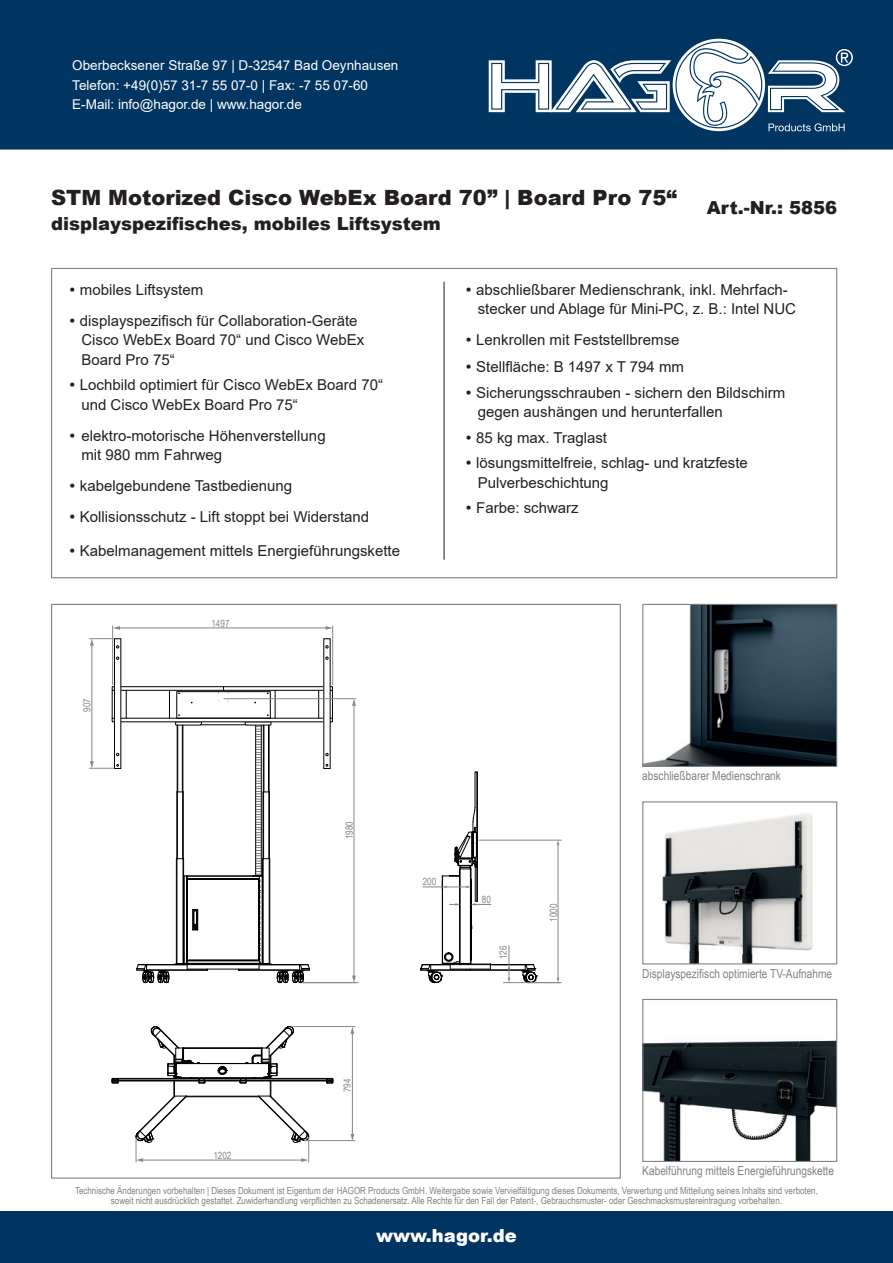
<style>
.page{position:relative;width:893px;height:1263px;background:#fff}
.page>*{position:absolute;margin:0;border:0;box-sizing:border-box;transform-origin:0 0}
.t1{font:900 21px "Arial";color:#231f20}
.t2{font:900 18px "Arial";color:#231f20}
.t3{font:900 18px "Arial";color:#fff}
.t4{font:15px/19.5px "Arial";color:#231f20}
.t5{font:13.5px/19.5px "Arial";color:#fff}
.t6{font:12.3px "Arial Narrow";color:#808285}
.t7{font:9.9px "Arial Narrow";color:#878787}
.t8{font:9.75px/10.5px "Arial Narrow";color:#808285;text-align:center}
</style>
<div class="page">
<div style="left:0;top:1212px;width:893px;height:51px;background:#003562"></div>
<div style="left:0;top:0;width:893px;height:150px;background:#003562"></div>
<svg style="left:489px;top:39px;width:364px;height:92px"></svg>
<hr style="left:443px;top:282px;width:2px;height:277px;background:#808285">
<img style="left:644px;top:1040px;width:191px;height:120px">
<div style="left:642px;top:999px;width:195px;height:163px;border:1px solid #808285"></div>
<img style="left:662px;top:813px;width:151px;height:149px">
<div style="left:642px;top:801px;width:195px;height:163px;border:1px solid #808285"></div>
<img style="left:644px;top:606px;width:191px;height:159px">
<div style="left:642px;top:604px;width:195px;height:163px;border:1px solid #808285"></div>
<hr style="left:421px;top:970px;width:114px;height:1px;background:#000">
<hr style="left:431px;top:969px;width:94px;height:1px;background:#000">
<hr style="left:490px;top:964px;width:43px;height:1px;background:#000">
<hr style="left:475px;top:772px;width:1px;height:35px;background:#000">
<hr style="left:477px;top:772px;width:1px;height:129px;background:#000">
<hr style="left:187px;top:1096px;width:71px;height:1px;background:#000">
<hr style="left:118px;top:1081px;width:81px;height:1px;background:#000">
<hr style="left:205px;top:1081px;width:35px;height:1px;background:#000">
<hr style="left:118px;top:1080px;width:81px;height:1px;background:#000">
<hr style="left:205px;top:1080px;width:35px;height:1px;background:#000">
<hr style="left:205px;top:1079px;width:35px;height:1px;background:#000">
<hr style="left:118px;top:1079px;width:81px;height:1px;background:#000">
<hr style="left:112px;top:1078px;width:221px;height:1px;background:#000">
<hr style="left:191px;top:1077px;width:63px;height:1px;background:#000">
<hr style="left:176px;top:1063px;width:93px;height:1px;background:#000">
<hr style="left:176px;top:1048px;width:93px;height:1px;background:#000">
<svg style="left:217px;top:1066px;width:11px;height:9px"></svg>
<hr style="left:137px;top:970px;width:70px;height:1px;background:#000">
<hr style="left:147px;top:969px;width:60px;height:1px;background:#000">
<hr style="left:187px;top:969px;width:72px;height:1px;background:#000">
<hr style="left:175px;top:964px;width:96px;height:1px;background:#000">
<hr style="left:176px;top:963px;width:94px;height:1px;background:#000">
<hr style="left:187px;top:960px;width:72px;height:1px;background:#000">
<hr style="left:187px;top:879px;width:72px;height:1px;background:#000">
<hr style="left:187px;top:878px;width:72px;height:1px;background:#000">
<hr style="left:184px;top:876px;width:78px;height:1px;background:#000">
<hr style="left:176px;top:859px;width:1px;height:105px;background:#000">
<hr style="left:177px;top:859px;width:1px;height:104px;background:#000">
<hr style="left:177px;top:792px;width:1px;height:67px;background:#000">
<hr style="left:177px;top:725px;width:1px;height:67px;background:#000">
<hr style="left:182px;top:725px;width:1px;height:67px;background:#000">
<hr style="left:182px;top:792px;width:1px;height:67px;background:#000">
<hr style="left:183px;top:725px;width:1px;height:67px;background:#000">
<hr style="left:183px;top:792px;width:1px;height:67px;background:#000">
<hr style="left:183px;top:859px;width:1px;height:104px;background:#000">
<hr style="left:184px;top:876px;width:1px;height:87px;background:#000">
<hr style="left:186px;top:876px;width:1px;height:87px;background:#000">
<hr style="left:187px;top:879px;width:1px;height:81px;background:#000">
<svg style="left:183px;top:952px;width:6px;height:17px"></svg>
<svg style="left:192px;top:909px;width:6px;height:21px"></svg>
<svg style="left:136px;top:963px;width:41px;height:20px"></svg>
<svg style="left:112px;top:1079px;width:7px;height:5px"></svg>
<hr style="left:201px;top:724px;width:45px;height:1px;background:#000">
<div style="left:112px;top:686px;width:221px;height:5px;border:1px solid #000"></div>
<div style="left:176px;top:691px;width:95px;height:27px;border:1px solid #000"></div>
<svg style="left:112px;top:690px;width:1px;height:29px"></svg>
<svg style="left:332px;top:690px;width:1px;height:29px"></svg>
<svg style="left:318px;top:690px;width:1px;height:28px"></svg>
<svg style="left:218px;top:687px;width:11px;height:7px"></svg>
<div style="left:324px;top:639px;width:6px;height:129px;background:#fff"></div>
<div style="left:114px;top:639px;width:7px;height:129px;background:#fff"></div>
<div style="left:114px;top:638px;width:7px;height:131px;border:1px solid #000"></div>
<svg style="left:126px;top:690px;width:1px;height:28px"></svg>
<svg style="left:169px;top:690px;width:33px;height:36px"></svg>
<svg style="left:238px;top:690px;width:72px;height:293px"></svg>
<hr style="left:354px;top:704px;width:1px;height:273px;background:#878787">
<svg style="left:352px;top:699px;width:4px;height:7px"></svg>
<svg style="left:352px;top:975px;width:4px;height:7px"></svg>
<hr style="left:302px;top:982px;width:56px;height:1px;background:#878787">
<hr style="left:479px;top:840px;width:82px;height:1px;background:#878787">
<hr style="left:291px;top:1026px;width:64px;height:1px;background:#878787">
<hr style="left:304px;top:1140px;width:51px;height:1px;background:#878787">
<hr style="left:142px;top:1160px;width:161px;height:1px;background:#878787">
<svg style="left:135px;top:1026px;width:71px;height:137px"></svg>
<svg style="left:240px;top:1026px;width:94px;height:136px"></svg>
<hr style="left:558px;top:844px;width:1px;height:134px;background:#878787">
<hr style="left:503px;top:982px;width:58px;height:1px;background:#878787">
<hr style="left:352px;top:1032px;width:1px;height:103px;background:#878787">
<svg style="left:350px;top:1027px;width:4px;height:7px"></svg>
<svg style="left:350px;top:1134px;width:4px;height:7px"></svg>
<svg style="left:507px;top:946px;width:53px;height:37px"></svg>
<svg style="left:420px;top:807px;width:72px;height:176px"></svg>
<hr style="left:112px;top:626px;width:1px;height:59px;background:#878787">
<hr style="left:332px;top:626px;width:1px;height:59px;background:#878787">
<hr style="left:119px;top:628px;width:208px;height:1px;background:#878787">
<svg style="left:113px;top:626px;width:7px;height:4px"></svg>
<svg style="left:326px;top:626px;width:7px;height:4px"></svg>
<hr style="left:92px;top:644px;width:1px;height:118px;background:#878787">
<svg style="left:89px;top:638px;width:30px;height:10px"></svg>
<svg style="left:89px;top:753px;width:30px;height:16px"></svg>
<hr style="left:224px;top:698px;width:132px;height:1px;background:#878787">
<p class="t5" style="left:72px;top:56px;width:328px">Oberbecksener Straße 97 | D-32547 Bad Oeynhausen<br>Telefon: +49(0)57 31-7 55 07-0 | Fax: -7 55 07-60<br>E-Mail: info@hagor.de | www.hagor.de</p>
<h1 class="t1" style="left:51px;top:182px;width:627px">STM Motorized Cisco WebEx Board 70” | Board Pro 75“</h1>
<p class="t2" style="left:51px;top:211px;width:391px">displayspezifisches, mobiles Liftsystem</p>
<p class="t2" style="left:707px;top:194px;width:132px">Art.-Nr.: 5856</p>
<p class="t4" style="left:80px;top:274px;width:279px;line-height:31px">mobiles Liftsystem<br>displayspezifisch für Collaboration-Geräte</p>
<p class="t4" style="left:81px;top:330px;width:284px">Cisco WebEx Board 70“ und Cisco WebEx<br>Board Pro 75“</p>
<p class="t4" style="left:80px;top:375px;width:305px">Lochbild optimiert für Cisco WebEx Board 70“ und Cisco WebEx Board Pro 75“</p>
<p class="t4" style="left:81px;top:426px;width:246px">elektro-motorische Höhenverstellung mit 980 mm Fahrweg</p>
<p class="t4" style="left:80px;top:470px;width:291px;line-height:31px">kabelgebundene Tastbedienung<br>Kollisionsschutz - Lift stoppt bei Widerstand</p>
<p class="t4" style="left:80px;top:541px;width:322px">Kabelmanagement mittels Energieführungskette</p>
<p class="t7" style="left:80px;top:712px;width:15px;rotate:-90deg">907</p>
<p class="t7" style="left:211px;top:616px;width:20px">1497</p>
<p class="t7" style="left:342px;top:839px;width:20px;rotate:-90deg">1980</p>
<p class="t7" style="left:423px;top:875px;width:15px">200</p>
<p class="t7" style="left:213px;top:1148px;width:20px">1202</p>
<p class="t7" style="left:340px;top:1092px;width:15px;rotate:-90deg">794</p>
<p class="t4" style="left:476px;top:280px;width:321px">abschließbarer Medienschrank, inkl. Mehrfach&shy;stecker und Ablage für Mini-PC, z. B.: Intel NUC</p>
<p class="t4" style="left:476px;top:326px;width:209px;line-height:27px">Lenkrollen mit Feststellbremse<br>Stellfläche: B 1497 x T 794 mm</p>
<p class="t4" style="left:476px;top:383px;width:311px">Sicherungsschrauben - sichern den Bildschirm gegen aushängen und herunterfallen</p>
<p class="t4" style="left:476px;top:425px;width:273px;line-height:25.5px">85 kg max. Traglast<br>lösungsmittelfreie, schlag- und kratzfeste</p>
<p class="t4" style="left:476px;top:470px;width:134px;line-height:25.5px">Pulverbeschichtung<br>Farbe: schwarz</p>
<p class="t7" style="left:482px;top:892px;width:11px">80</p>
<p class="t7" style="left:496px;top:959px;width:15px;rotate:-90deg">126</p>
<p class="t7" style="left:546px;top:922px;width:20px;rotate:-90deg">1000</p>
<p class="t6" style="left:642px;top:767px;width:140px">abschließbarer Medienschrank</p>
<p class="t6" style="left:642px;top:964px;width:191px">Displayspezifisch optimierte TV-Aufnahme</p>
<p class="t6" style="left:642px;top:1162px;width:193px">Kabelführung mittels Energieführungskette</p>
<p class="t8" style="left:75px;top:1184px;width:744px">Technische Änderungen vorbehalten | Dieses Dokument ist Eigentum der HAGOR Products GmbH. Weitergabe sowie Vervielfältigung dieses Dokuments, Verwertung und Mitteilung seines Inhalts sind verboten, soweit nicht ausdrücklich gestattet. Zuwiderhandlung verpflichten zu Schadenersatz. Alle Rechte für den Fall der Patent-, Gebrauchsmuster- oder Geschmacksmustereintragung vorbehalten.</p>
<p class="t3" style="left:376px;top:1222px;width:142px">www.hagor.de</p>
</div>
